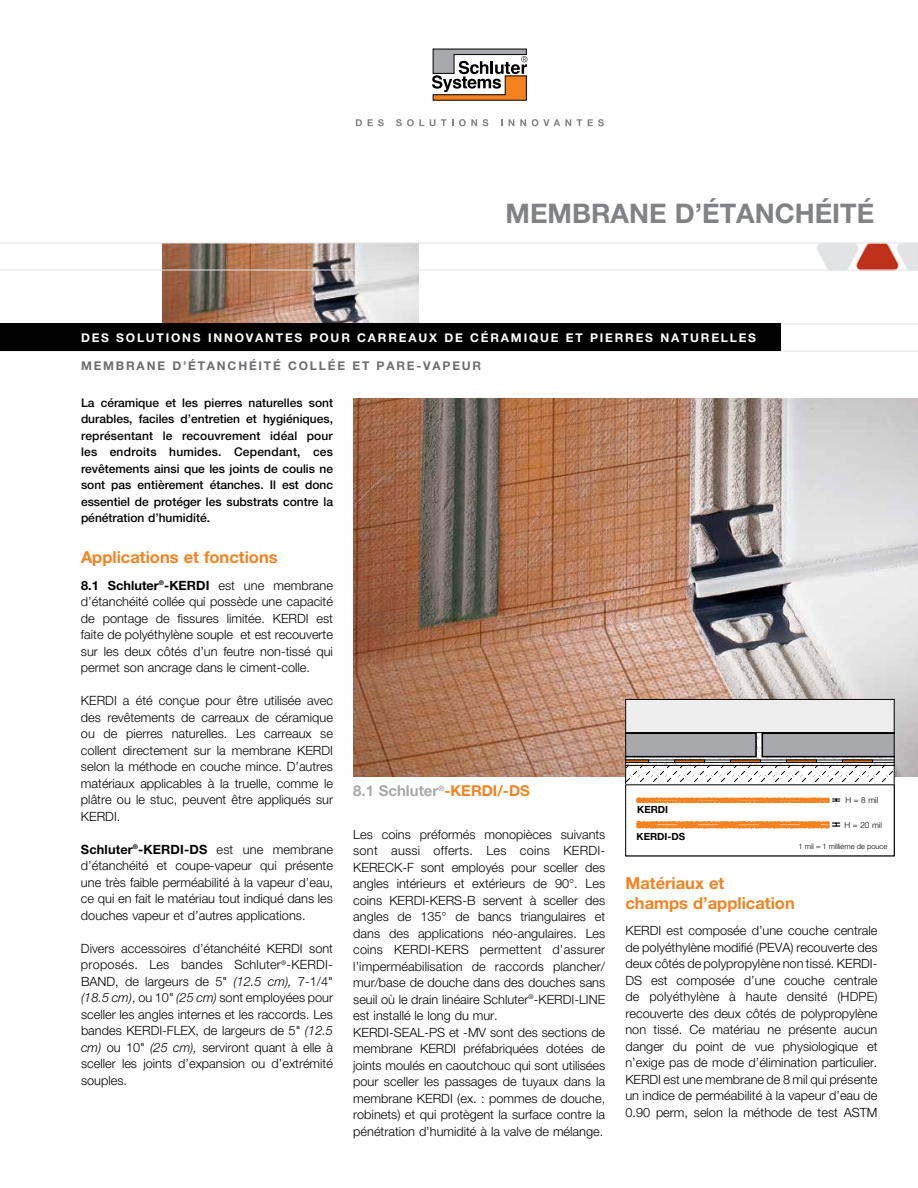
<style>
.page{position:relative;width:918px;height:1188px;background:#fff}
.page>*{position:absolute;margin:0;border:0;box-sizing:border-box;transform-origin:0 0}
.t1{font:700 27px "Helvetica Neue LT Pro";color:#808285}
.t2{font:700 16.5px/19.8px "Helvetica Neue LT Pro";color:#f58220}
.t3{font:700 15px "Helvetica Neue LT Pro";color:#a7a9ac}
.t4{font:300 12.75px/16.5px "Helvetica Neue LT Pro";color:#000;text-align:justify}
.t5{font:500 12px/16.5px "Helvetica Neue LT Pro";color:#000;text-align:justify}
.t6{font:700 12px "Helvetica Neue LT Pro";letter-spacing:.15em;color:#fff}
.t7{font:700 12px "Helvetica Neue LT Pro";letter-spacing:.15em;color:#6d6e71}
.t8{font:700 9.9px "Helvetica Neue LT Pro";color:#000}
.t9{font:300 8.25px "Helvetica Neue LT Pro";color:#000}
.t10{font:300 7.5px "Helvetica Neue LT Pro";color:#000}
.s1{font-weight:700}
.s2{font-style:italic}
.s3{color:#f58220}
</style>
<div class="page">
<img style="left:162px;top:244px;width:256px;height:80px">
<img style="left:353px;top:398px;width:565px;height:378px">
<img style="left:815px;top:242px;width:103px;height:28px">
<hr style="left:0;top:243px;width:918px;height:1px;background:#e2e3e4">
<hr style="left:0;top:351px;width:918px;height:1px;background:#e2e3e4">
<hr style="left:0;top:324px;width:918px;height:1px;background:#e2e3e4">
<hr style="left:0;top:270px;width:918px;height:1px;background:#e2e3e4">
<svg style="left:432px;top:48px;width:95px;height:53px"></svg>
<svg style="left:356px;top:119px;width:6px;height:7px"></svg>
<svg style="left:368px;top:119px;width:16px;height:7px"></svg>
<svg style="left:396px;top:119px;width:28px;height:7px"></svg>
<svg style="left:430px;top:119px;width:5px;height:7px"></svg>
<svg style="left:441px;top:119px;width:5px;height:7px"></svg>
<svg style="left:459px;top:119px;width:18px;height:7px"></svg>
<svg style="left:483px;top:119px;width:5px;height:7px"></svg>
<svg style="left:501px;top:119px;width:2px;height:7px"></svg>
<svg style="left:509px;top:119px;width:5px;height:7px"></svg>
<svg style="left:520px;top:119px;width:6px;height:7px"></svg>
<svg style="left:532px;top:119px;width:39px;height:7px"></svg>
<svg style="left:577px;top:119px;width:5px;height:7px"></svg>
<svg style="left:588px;top:119px;width:16px;height:7px"></svg>
<div style="left:0;top:324px;width:781px;height:27px;background:#000"></div>
<div style="left:626px;top:699px;width:268px;height:157px;background:#ededee"></div>
<svg style="left:627px;top:776px;width:265px;height:9px;background:#dedede"></svg>
<svg style="left:627px;top:732px;width:265px;height:44px;background:#acadae"></svg>
<div style="left:674px;top:760px;width:31px;height:3px;border:1px solid #000"></div>
<div style="left:730px;top:760px;width:31px;height:3px;border:1px solid #000"></div>
<div style="left:786px;top:760px;width:31px;height:3px;border:1px solid #000"></div>
<div style="left:842px;top:760px;width:31px;height:3px;border:1px solid #000"></div>
<hr style="left:626px;top:765px;width:268px;height:1px;background:#000">
<div style="left:625px;top:699px;width:269px;height:157px;border:1px solid #000"></div>
<div style="left:626px;top:785px;width:268px;height:71px;background:#fff"></div>
<svg style="left:636px;top:821px;width:204px;height:8px;background:#f3984a"></svg>
<svg style="left:636px;top:797px;width:204px;height:6px"></svg>
<h1 class="t1" style="left:506px;top:197px;width:370px">MEMBRANE D’ÉTANCHÉITÉ</h1>
<p class="t6" style="left:81px;top:330px;width:677px">DES SOLUTIONS INNOVANTES POUR CARREAUX DE CÉRAMIQUE ET PIERRES NATURELLES</p>
<p class="t7" style="left:81px;top:358px;width:402px">MEMBRANE D’ÉTANCHÉITÉ COLLÉE ET PARE-VAPEUR</p>
<p class="t5" style="left:81px;top:394px;width:254px">La céramique et les pierres naturelles sont durables, faciles d’entretien et hygiéniques, représentant le recouvrement idéal pour les endroits humides. Cependant, ces revêtements ainsi que les joints de coulis ne sont pas entièrement étanches. Il est donc essentiel de protéger les substrats contre la pénétration d’humidité.</p>
<p class="t2" style="left:81px;top:546px;width:198px">Applications et fonctions</p>
<p class="t4" style="left:81px;top:577px;width:254px"><span class="s1">8.1 Schluter</span><sup>®</sup><span class="s1">-KERDI</span> est une membrane d’étanchéité collée qui possède une capacité de pontage de fissures limitée. KERDI est faite de polyéthylène souple et est recouverte sur les deux côtés d’un feutre non-tissé qui permet son ancrage dans le ciment-colle.</p>
<p class="t4" style="left:81px;top:692px;width:254px">KERDI a été conçue pour être utilisée avec des revêtements de carreaux de céramique ou de pierres naturelles. Les carreaux se collent directement sur la membrane KERDI selon la méthode en couche mince. D’autres matériaux applicables à la truelle, comme le plâtre ou le stuc, peuvent être appliqués sur KERDI.</p>
<p class="t4" style="left:81px;top:841px;width:254px"><span class="s1">Schluter</span><sup>®</sup><span class="s1">-KERDI-DS</span> est une membrane d’étanchéité et coupe-vapeur qui présente une très faible perméabilité à la vapeur d’eau, ce qui en fait le matériau tout indiqué dans les douches vapeur et d’autres applications.</p>
<p class="t4" style="left:81px;top:940px;width:254px">Divers accessoires d’étanchéité KERDI sont proposés. Les bandes Schluter<sup>®</sup>-KERDI-BAND, de largeurs de 5" <span class="s2">(12.5 cm),</span> 7-1/4" <span class="s2">(18.5 cm)</span>, ou 10" <span class="s2">(25 cm)</span> sont employées pour sceller les angles internes et les raccords. Les bandes KERDI-FLEX, de largeurs de 5" <span class="s2">(12.5 cm)</span> ou 10" <span class="s2">(25 cm),</span> serviront quant à elle à sceller les joints d’expansion ou d’extrémité souples.</p>
<p class="t3" style="left:353px;top:782px;width:178px">8.1 Schluter<sup>®</sup><span class="s3">-KERDI/-DS</span></p>
<p class="t4" style="left:353px;top:826px;width:254px;text-align:left">Les coins préformés monopièces suivants sont aussi offerts. Les coins KERDI-KERECK-F sont employés pour sceller des angles intérieurs et extérieurs de 90°. Les coins KERDI-KERS-B servent à sceller des angles de 135° de bancs triangulaires et dans des applications néo-angulaires. Les coins KERDI-KERS permettent d’assurer l’imperméabilisation de raccords plancher/ mur/base de douche dans des douches sans seuil où le drain linéaire Schluter<sup>®</sup>-KERDI-LINE est installé le long du mur.<br>KERDI-SEAL-PS et -MV sont des sections de membrane KERDI préfabriquées dotées de joints moulés en caoutchouc qui sont utilisées pour sceller les passages de tuyaux dans la membrane KERDI (ex. : pommes de douche, robinets) et qui protègent la surface contre la pénétration d’humidité à la valve de mélange.</p>
<p class="t8" style="left:637px;top:803px;width:32px">KERDI</p>
<p class="t8" style="left:637px;top:831px;width:50px">KERDI-DS</p>
<p class="t9" style="left:845px;top:795px;width:34px">H = 8 mil</p>
<p class="t9" style="left:845px;top:820px;width:39px">H = 20 mil</p>
<p class="t10" style="left:799px;top:842px;width:90px">1 mil = 1 millième de pouce</p>
<p class="t2" style="left:625px;top:873px;width:171px">Matériaux et<br>champs d’application</p>
<p class="t4" style="left:625px;top:922px;width:254px">KERDI est composée d’une couche centrale de polyéthylène modifié (PEVA) recouverte des deux côtés de polypropylène non tissé. KERDI-DS est composée d’une couche centrale de polyéthylène à haute densité (HDPE) recouverte des deux côtés de polypropylène non tissé. Ce matériau ne présente aucun danger du point de vue physiologique et n’exige pas de mode d’élimination particulier.<br>KERDI est une membrane de 8 mil qui présente un indice de perméabilité à la vapeur d’eau de 0.90 perm, selon la méthode de test ASTM</p>
</div>
